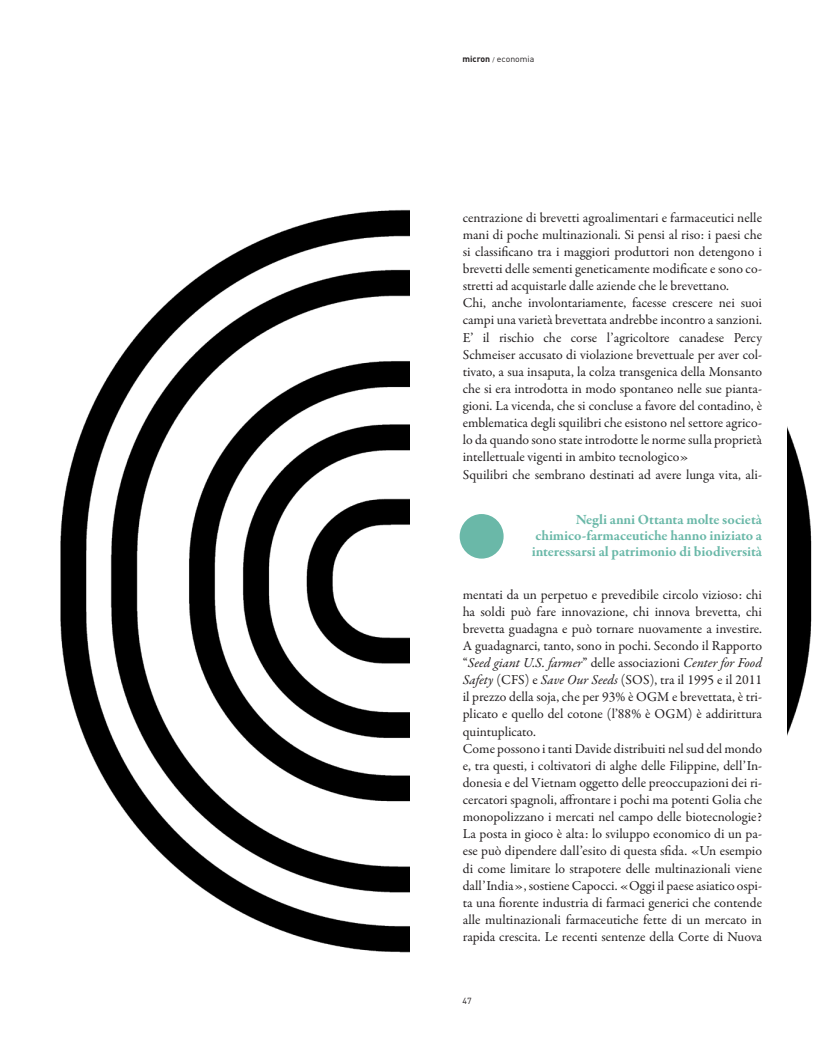
<style>
.page{position:relative;width:833px;height:1053px;background:#fff}
.page>*{position:absolute;margin:0;border:0;box-sizing:border-box;transform-origin:0 0}
.t1{font:700 14.38px/16.2px "Garamond Premr Pro";letter-spacing:-.005em;color:#6ab8a8;text-align:justify}
.t2{font:13.75px/17.1px "Garamond Premr Pro";color:#231f20}
.t3{font:8.75px "DIN";color:#231f20}
.s1{font-weight:700}
.s2{font-size:6.25px}
.s3{font-style:italic}
</style>
<div class="page">
<div style="left:459px;top:514px;width:44px;height:44px;background:#6ab8a8;border-radius:50%"></div>
<img style="left:60px;top:209px;width:349px;height:744px">
<img style="left:788px;top:429px;width:24px;height:304px">
<p class="t3" style="left:462px;top:54px;width:73px"><span class="s1">micron</span> <span class="s2">/</span> economia</p>
<p class="t2" style="left:463px;top:209px;width:301px">centrazione di brevetti agroalimentari e farmaceutici nelle mani di poche multinazionali. Si pensi al riso: i paesi che si classificano tra i maggiori produttori non detengono i brevetti delle sementi geneticamente modificate e sono co&shy;stretti ad acquistarle dalle aziende che le brevettano.<br>Chi, anche involontariamente, facesse crescere nei suoi campi una varietà brevettata andrebbe incontro a sanzioni.<br>E’ il rischio che corse l’agricoltore canadese Percy Schmeiser accusato di violazione brevettuale per aver col&shy;tivato, a sua insaputa, la colza transgenica della Monsanto che si era introdotta in modo spontaneo nelle sue pianta&shy;gioni. La vicenda, che si concluse a favore del contadino, è emblematica degli squilibri che esistono nel settore agrico&shy;lo da quando sono state introdotte le norme sulla proprietà intellettuale vigenti in ambito tecnologico»<br>Squilibri che sembrano destinati ad avere lunga vita, ali-</p>
<p class="t1" style="left:532px;top:511px;width:232px;text-indent:44px">Negli anni Ottanta molte società chimico-farmaceutiche hanno iniziato a interessarsi al patrimonio di biodiversità</p>
<p class="t2" style="left:463px;top:586px;width:301px">mentati da un perpetuo e prevedibile circolo vizioso: chi ha soldi può fare innovazione, chi innova brevetta, chi brevetta guadagna e può tornare nuovamente a investire.<br>A guadagnarci, tanto, sono in pochi. Secondo il Rapporto “<span class="s3">Seed giant U.S. farmer</span>” delle associazioni <span class="s3">Center for Food Safety</span> (CFS) e <span class="s3">Save Our Seeds</span> (SOS), tra il 1995 e il 2011 il prezzo della soja, che per 93% è OGM e brevettata, è tri&shy;plicato e quello del cotone (l’88% è OGM) è addirittura quintuplicato.<br>Come possono i tanti Davide distribuiti nel sud del mondo e, tra questi, i coltivatori di alghe delle Filippine, dell’In&shy;donesia e del Vietnam oggetto delle preoccupazioni dei ri&shy;cercatori spagnoli, affrontare i pochi ma potenti Golia che monopolizzano i mercati nel campo delle biotecnologie?<br>La posta in gioco è alta: lo sviluppo economico di un pa&shy;ese può dipendere dall’esito di questa sfida. «Un esempio di come limitare lo strapotere delle multinazionali viene dall’India», sostiene Capocci. «Oggi il paese asiatico ospi&shy;ta una fiorente industria di farmaci generici che contende alle multinazionali farmaceutiche fette di un mercato in rapida crescita. Le recenti sentenze della Corte di Nuova</p>
<p class="t3" style="left:462px;top:995px;width:11px">47</p>
</div>
